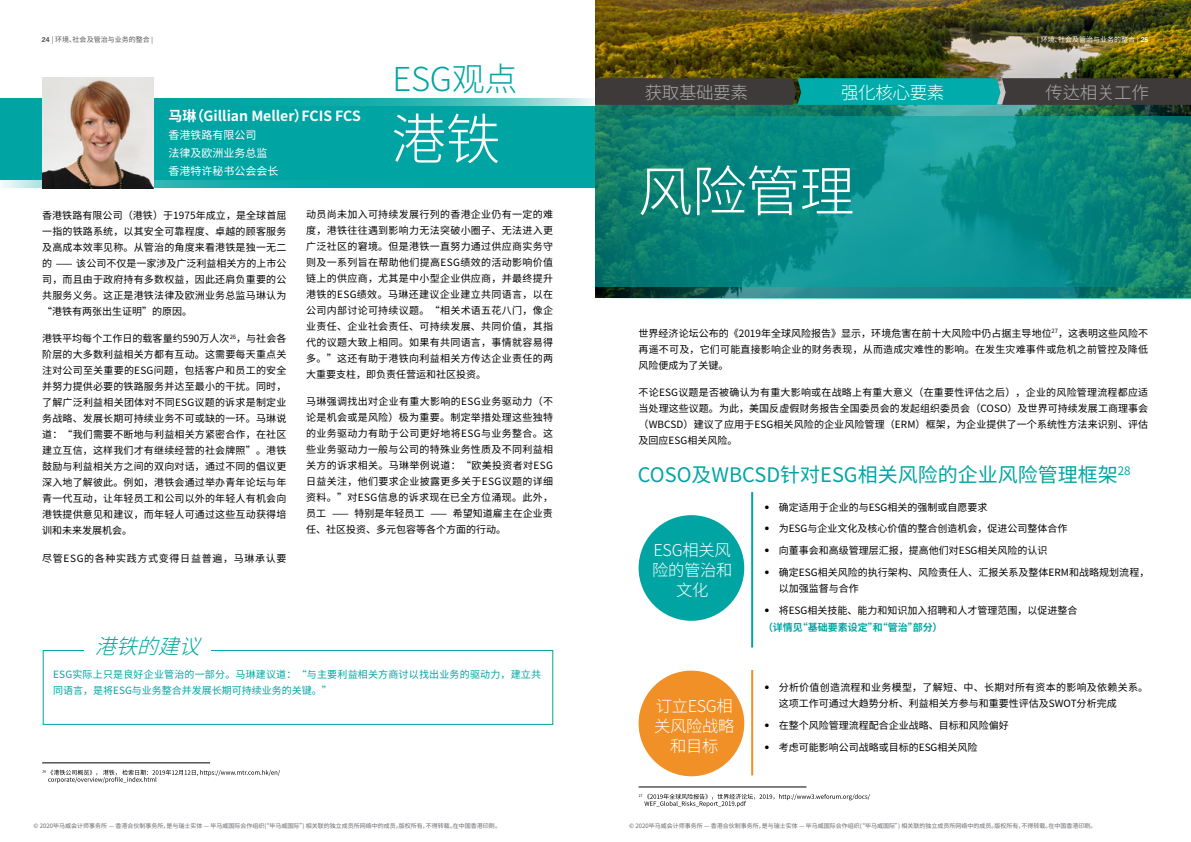
<style>
.page{position:relative;width:1191px;height:842px;background:#fff}
.page>*{position:absolute;margin:0;border:0;box-sizing:border-box;transform-origin:0 0}
.t1{font:300 55px "Noto Sans CJ Ksc";letter-spacing:-.02em;color:#fff}
.t2{font:300 33px "Noto Sans CJ Ksc";letter-spacing:-.01em;color:#00a5a3}
.t3{font:italic 300 21px "Noto Sans CJ Ksc";color:#00a5a3}
.t4{font:20px "Noto Sans CJ Ksc";color:#00a5a3}
.t5{font:300 17.5px "Noto Sans CJ Ksc";letter-spacing:-.02em;color:#aaabab}
.t6{font:300 17.5px "Noto Sans CJ Ksc";letter-spacing:-.02em;color:#fff}
.t7{font:300 16.3px/20px "Noto Sans CJ Ksc";letter-spacing:-.02em;color:#fff;text-align:center}
.t8{font:700 14px "Noto Sans CJ Ksc";color:#fff}
.t9{font:11px/18px "Noto Sans CJ Ksc";color:#fff}
.t10{font:10px/16px "Noto Sans CJ Ksc";color:#000;text-align:justify}
.t11{font:10px/16px "Noto Sans CJ Ksc";letter-spacing:.02em;color:#00a5a3}
.t12{font:10px "Noto Sans CJ Ksc";letter-spacing:.065em;color:#000}
.t13{font:7px "Noto Sans CJ Ksc";color:#595757}
.t14{font:7px "Noto Sans CJ Ksc";color:#fff}
.t15{font:6px "Noto Sans CJ Ksc";color:#68696e}
.s1{font-family:"Univers 65";font-weight:700}
.s2{font-family:"Univers 45";font-weight:300}
.s3{font-weight:700;color:#00a5a3}
</style>
<div class="page">
<div style="left:43px;top:650px;width:510px;height:75px;border:1px solid #00a5a3"></div>
<div style="left:84px;top:637px;width:127px;height:36px;background:#fff"></div>
<svg style="left:42px;top:770px;width:238px;height:13px"></svg>
<hr style="left:42px;top:763px;width:168px;height:1px;background:#000">
<svg style="left:0;top:98px;width:594px;height:8px;background:#32b6b4"></svg>
<div style="left:0;top:106px;width:595px;height:82px;background:#00a5a3"></div>
<img style="left:43px;top:77px;width:110px;height:111px">
<img style="left:595px;top:0;width:596px;height:298px">
<svg style="left:595px;top:105px;width:596px;height:182px;background:#247a66"></svg>
<svg style="left:596px;top:116px;width:595px;height:183px;background:#0d8982"></svg>
<svg style="left:595px;top:78px;width:596px;height:27px;background:#2a615f"></svg>
<hr style="left:751px;top:492px;width:2px;height:155px;background:#00a5a3">
<div style="left:638px;top:515px;width:106px;height:106px;background:#00a5a3;border-radius:50%"></div>
<hr style="left:751px;top:670px;width:2px;height:105px;background:#f19027">
<div style="left:638px;top:671px;width:106px;height:105px;background:#f19027;border-radius:50%"></div>
<svg style="left:639px;top:794px;width:231px;height:13px"></svg>
<hr style="left:638px;top:787px;width:168px;height:1px;background:#000">
<p class="t13" style="left:42px;top:36px;width:113px"><span class="s1">24</span> | 环境、社会及管治与业务的整合 <span class="s2">|</span></p>
<p class="t14" style="left:1037px;top:36px;width:113px"><span class="s2">|</span> 环境、社会及管治与业务的整合 <span class="s2">|</span> <span class="s1">25</span></p>
<h2 class="t2" style="left:392px;top:61px;width:126px">ESG观点</h2>
<h3 class="t8" style="left:168px;top:108px;width:194px">马琳（Gillian Meller）FCIS FCS</h3>
<p class="t9" style="left:168px;top:127px;width:111px">香港铁路有限公司<br>法律及欧洲业务总监香港特许秘书公会会长</p>
<p class="t10" style="left:42px;top:208px;width:246px">香港铁路有限公司（港铁）于1975年成立，是全球首屈一指的铁路系统，以其安全可靠程度、卓越的顾客服务及高成本效率见称。从管治的角度来看港铁是独一无二的 —— 该公司不仅是一家涉及广泛利益相关方的上市公司，而且由于政府持有多数权益，因此还肩负重要的公共服务义务。这正是港铁法律及欧洲业务总监马琳认为“港铁有两张出生证明”的原因。</p>
<p class="t10" style="left:42px;top:331px;width:246px">港铁平均每个工作日的载客量约590万人次<sup>26</sup>，与社会各阶层的大多数利益相关方都有互动。这需要每天重点关注对公司至关重要的ESG问题，包括客户和员工的安全并努力提供必要的铁路服务并达至最小的干扰。同时，了解广泛利益相关团体对不同ESG议题的诉求是制定业务战略、发展长期可持续业务不可或缺的一环。马琳说道：“我们需要不断地与利益相关方紧密合作，在社区建立互信，这样我们才有继续经营的社会牌照”。港铁鼓励与利益相关方之间的双向对话，通过不同的倡议更深入地了解彼此。例如，港铁会通过举办青年论坛与年青一代互动，让年轻员工和公司以外的年轻人有机会向港铁提供意见和建议，而年轻人可通过这些互动获得培训和未来发展机会。</p>
<p class="t12" style="left:42px;top:552px;width:246px">尽管ESG的各种实践方式变得日益普遍，马琳承认要</p>
<h1 class="t1" style="left:391px;top:108px;width:111px">港铁</h1>
<p class="t10" style="left:306px;top:206px;width:248px">动员尚未加入可持续发展行列的香港企业仍有一定的难度，港铁往往遇到影响力无法突破小圈子、无法进入更广泛社区的窘境。但是港铁一直努力通过供应商实务守则及一系列旨在帮助他们提高ESG绩效的活动影响价值链上的供应商，尤其是中小型企业供应商，并最终提升港铁的ESG绩效。马琳还建议企业建立共同语言，以在公司内部讨论可持续议题。“相关术语五花八门，像企业责任、企业社会责任、可持续发展、共同价值，其指代的议题大致上相同。如果有共同语言，事情就容易得多。”这还有助于港铁向利益相关方传达企业责任的两大重要支柱，即负责任营运和社区投资。</p>
<p class="t10" style="left:306px;top:394px;width:248px">马琳强调找出对企业有重大影响的ESG业务驱动力（不论是机会或是风险）极为重要。制定举措处理这些独特的业务驱动力有助于公司更好地将ESG与业务整合。这些业务驱动力一般与公司的特殊业务性质及不同利益相关方的诉求相关。马琳举例说道：“欧美投资者对ESG日益关注，他们要求企业披露更多关于ESG议题的详细资料。”对ESG信息的诉求现在已全方位涌现。此外，员工 —— 特别是年轻员工 —— 希望知道雇主在企业责任、社区投资、多元包容等各个方面的行动。</p>
<h3 class="t3" style="left:95px;top:634px;width:123px">港铁的建议</h3>
<p class="t11" style="left:53px;top:666px;width:489px">ESG实际上只是良好企业管治的一部分。马琳建议道：“与主要利益相关方商讨以找出业务的驱动力，建立共同语言，是将ESG与业务整合并发展长期可持续业务的关键。”</p>
<h3 class="t5" style="left:644px;top:83px;width:105px">获取基础要素</h3>
<h3 class="t6" style="left:841px;top:83px;width:105px">强化核心要素</h3>
<h3 class="t5" style="left:1045px;top:83px;width:105px">传达相关工作</h3>
<h1 class="t1" style="left:638px;top:160px;width:218px">风险管理</h1>
<p class="t10" style="left:638px;top:325px;width:511px">世界经济论坛公布的《2019年全球风险报告》显示，环境危害在前十大风险中仍占据主导地位<sup>27</sup>，这表明这些风险不再遥不可及，它们可能直接影响企业的财务表现，从而造成灾难性的影响。在发生灾难事件或危机之前管控及降低风险便成为了关键。</p>
<p class="t10" style="left:638px;top:385px;width:511px">不论ESG议题是否被确认为有重大影响或在战略上有重大意义（在重要性评估之后），企业的风险管理流程都应适当处理这些议题。为此，美国反虚假财务报告全国委员会的发起组织委员会（COSO）及世界可持续发展工商理事会（WBCSD）建议了应用于ESG相关风险的企业风险管理（ERM）框架，为企业提供了一个系统性方法来识别、评估及回应ESG相关风险。</p>
<h3 class="t4" style="left:638px;top:463px;width:494px">COSO及WBCSD针对ESG相关风险的企业风险管理框架<sup>28</sup></h3>
<h3 class="t7" style="left:652px;top:540px;width:82px">ESG相关风险的管治和文化</h3>
<h3 class="t7" style="left:654px;top:696px;width:82px">订立ESG相关风险战略和目标</h3>
<p class="t10" style="left:764px;top:499px;width:224px"><span class="s2">•</span> 确定适用于企业的与ESG相关的强制或自愿要求</p>
<p class="t10" style="left:764px;top:521px;width:304px"><span class="s2">•</span> 为ESG与企业文化及核心价值的整合创造机会，促进公司整体合作</p>
<p class="t10" style="left:764px;top:543px;width:284px"><span class="s2">•</span> 向董事会和高级管理层汇报，提高他们对ESG相关风险的认识</p>
<p class="t10" style="left:778px;top:564px;width:372px;text-indent:-14px"><span class="s2">•</span> 确定ESG相关风险的执行架构、风险责任人、汇报关系及整体ERM和战略规划流程，以加强监督与合作</p>
<p class="t10" style="left:763px;top:601px;width:316px;line-height:17.7px"><span class="s2">•</span> 将ESG相关技能、能力和知识加入招聘和人才管理范围，以促进整合<span class="s3">（详情见“基础要素设定”和“管治”部分）</span></p>
<p class="t10" style="left:778px;top:680px;width:371px;text-indent:-14px"><span class="s2">•</span> 分析价值创造流程和业务模型，了解短、中、长期对所有资本的影响及依赖关系。这项工作可通过大趋势分析、利益相关方参与和重要性评估及SWOT分析完成</p>
<p class="t10" style="left:764px;top:717px;width:246px"><span class="s2">•</span> 在整个风险管理流程配合企业战略、目标和风险偏好</p>
<p class="t10" style="left:764px;top:739px;width:214px"><span class="s2">•</span> 考虑可能影响公司战略或目标的ESG相关风险</p>
<p class="t15" style="left:34px;top:823px;width:469px">© 2020毕马威会计师事务所 — 香港合伙制事务所，是与瑞士实体 — 毕马威国际合作组织(“毕马威国际”) 相关联的独立成员所网络中的成员。版权所有，不得转载。在中国香港印刷。</p>
<p class="t15" style="left:629px;top:823px;width:469px">© 2020毕马威会计师事务所 — 香港合伙制事务所，是与瑞士实体 — 毕马威国际合作组织(“毕马威国际”) 相关联的独立成员所网络中的成员。版权所有，不得转载。在中国香港印刷。</p>
</div>
